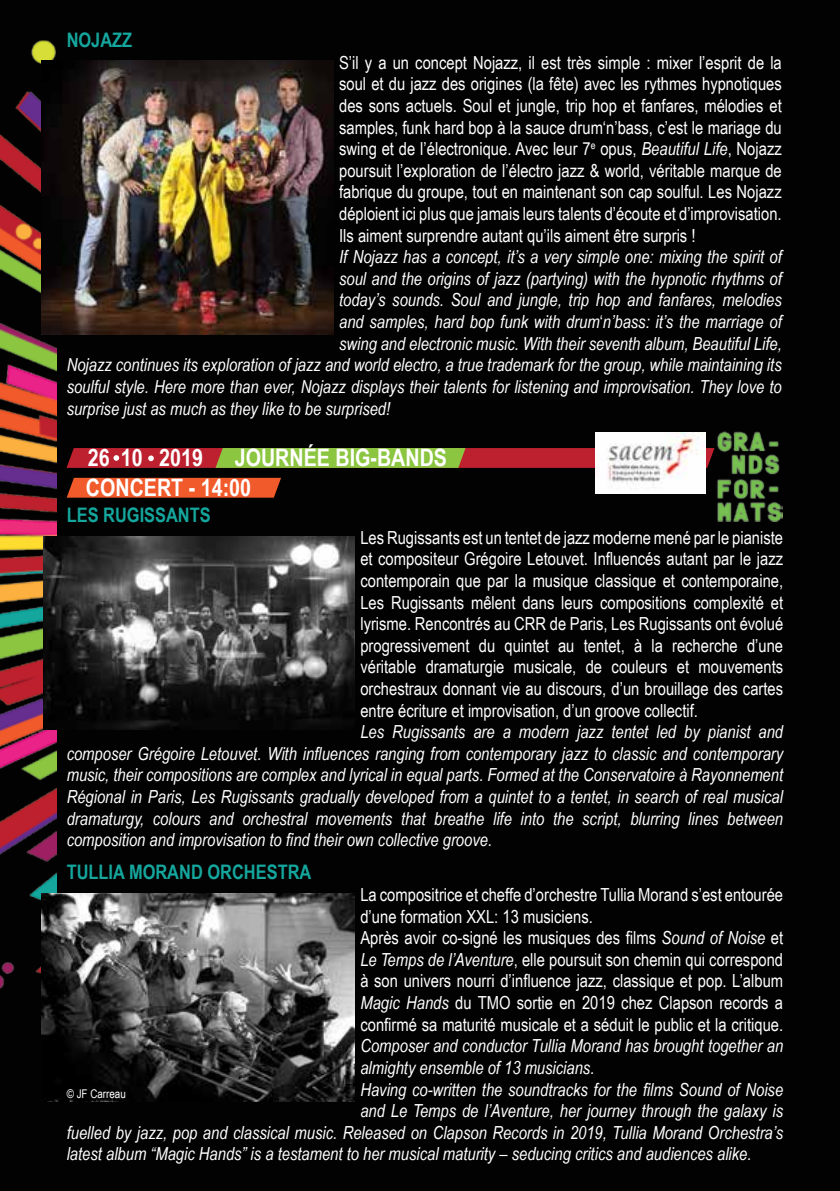
<style>
.page{position:relative;width:840px;height:1191px;background:#fff}
.page>*{position:absolute;margin:0;border:0;box-sizing:border-box;transform-origin:0 0}
.t1{font:700 24px/29.8px "Arial Narrow";color:#fff}
.t2{font:700 20px "Arial Narrow";color:#15a79e}
.t3{font:italic 18px/21.6px "Arial Narrow";color:#fff;text-align:justify}
.t4{font:18px/21.6px "Arial Narrow";color:#fff;text-align:justify}
.t5{font:12px "Arial Narrow";color:#fff}
.s1{font-style:italic}
.s2{font-style:normal}
</style>
<div class="page">
<div style="left:0;top:0;width:839px;height:1191px;background:#010201"></div>
<img style="left:0;top:40px;width:57px;height:1062px">
<img style="left:41px;top:61px;width:292px;height:273px">
<svg style="left:66px;top:448px;width:648px;height:20px"></svg>
<div style="left:67px;top:478px;width:214px;height:19px;background:#f15a2b"></div>
<img style="left:595px;top:432px;width:110px;height:61px">
<img style="left:717px;top:432px;width:65px;height:90px">
<img style="left:43px;top:536px;width:311px;height:193px">
<img style="left:41px;top:893px;width:313px;height:208px">
<p class="t2" style="left:67px;top:25px;width:57px">NOJAZZ</p>
<p class="t4" style="left:339px;top:51px;width:444px">S’il y a un concept Nojazz, il est très simple : mixer l’esprit de la soul et du jazz des origines (la fête) avec les rythmes hypnotiques des sons actuels. Soul et jungle, trip hop et fanfares, mélodies et samples, funk hard bop à la sauce drum‘n’bass, c’est le mariage du swing et de l’électronique. Avec leur 7<sup>e</sup> opus, <span class="s1">Beautiful Life</span>, Nojazz poursuit l’exploration de l’électro jazz &amp; world, véritable marque de fabrique du groupe, tout en maintenant son cap soulful. Les Nojazz déploient ici plus que jamais leurs talents d’écoute et d’improvisation.<br>Ils aiment surprendre autant qu’ils aiment être surpris !</p>
<p class="t3" style="left:339px;top:246px;width:444px">If Nojazz has a concept, it’s a very simple one: mixing the spirit of</p>
<p class="t3" style="left:339px;top:267px;width:444px">soul and the origins of jazz (partying) with the hypnotic rhythms of</p>
<p class="t3" style="left:339px;top:289px;width:444px">today’s sounds. Soul and jungle, trip hop and fanfares, melodies</p>
<p class="t3" style="left:339px;top:310px;width:444px">and samples, hard bop funk with drum<span class="s2">‘</span>n’bass: it’s the marriage of</p>
<p class="t3" style="left:339px;top:332px;width:444px">swing and electronic music. With their seventh album, Beautiful Life,</p>
<p class="t3" style="left:67px;top:354px;width:716px">Nojazz continues its exploration of jazz and world electro, a true trademark for the group, while maintaining its</p>
<p class="t3" style="left:67px;top:375px;width:716px">soulful style. Here more than ever, Nojazz displays their talents for listening and improvisation. They love to</p>
<p class="t3" style="left:67px;top:397px;width:325px">surprise just as much as they like to be surprised!</p>
<h1 class="t1" style="left:88px;top:442px;width:116px">26 10 2019</h1>
<h1 class="t1" style="left:86px;top:442px;width:362px;text-indent:149px">JOURN éE BIG-BANDS<br>CONCERT - 14:00</h1>
<p class="t2" style="left:67px;top:500px;width:145px">LES RU GISSANTS</p>
<p class="t4" style="left:360px;top:526px;width:424px">Les Rugissants est un tentet de jazz moderne mené par le pianiste et compositeur Grégoire Letouvet. Influencés autant par le jazz contemporain que par la musique classique et contemporaine, Les Rugissants mêlent dans leurs compositions complexité et lyrisme. Rencontrés au CRR de Paris, Les Rugissants ont évolué progressivement du quintet au tentet, à la recherche d’une véritable dramaturgie musicale, de couleurs et mouvements orchestraux donnant vie au discours, d’un brouillage des cartes entre écriture et improvisation, d’un groove collectif.</p>
<p class="t3" style="left:67px;top:720px;width:717px;text-indent:293px">Les Rugissants are a modern jazz tentet led by pianist and composer Grégoire Letouvet. With influences ranging from contemporary jazz to classic and contemporary music, their compositions are complex and lyrical in equal parts. Formed at the Conservatoire à Rayonnement Régional in Paris, Les Rugissants gradually developed from a quintet to a tentet, in search of real musical dramaturgy, colours and orchestral movements that breathe life into the script, blurring lines between composition and improvisation to find their own collective groove.</p>
<p class="t2" style="left:67px;top:857px;width:11px">TULLI</p>
<p class="t2" style="left:113px;top:857px;width:199px">A MORAND ORCHESTRA</p>
<p class="t4" style="left:360px;top:883px;width:424px;text-align:left">La compositrice et cheffe d’orchestre Tullia Morand s’est entourée d’une formation XXL: 13 musiciens.<br>Après avoir co-signé les musiques des films <span class="s1">Sound of Noise</span> et <span class="s1">Le Temps de l’Aventure</span>, elle poursuit son chemin qui correspond à son univers nourri d’influence jazz, classique et pop. L’album <span class="s1">Magic Hands</span> du TMO sortie en 2019 chez Clapson records a confirmé sa maturité musicale et a séduit le public et la critique.</p>
<p class="t3" style="left:360px;top:1034px;width:424px">Composer and conductor Tullia Morand has brought together an</p>
<p class="t3" style="left:360px;top:1056px;width:235px">almighty ensemble of 13 musicians.</p>
<p class="t3" style="left:360px;top:1078px;width:424px">Having co-written the soundtracks for the films Sound of Noise</p>
<p class="t3" style="left:360px;top:1099px;width:424px">and Le Temps de l’Aventure, her journey through the galaxy is</p>
<p class="t3" style="left:67px;top:1121px;width:717px">fuelled by jazz, pop and classical music. Released on Clapson Records in 2019, Tullia Morand Orchestra’s</p>
<p class="t3" style="left:67px;top:1142px;width:686px">latest album “Magic Hands” is a testament to her musical maturity – seducing critics and audiences alike.</p>
<p class="t5" style="left:67px;top:1084px;width:61px">© JF Carreau</p>
</div>
